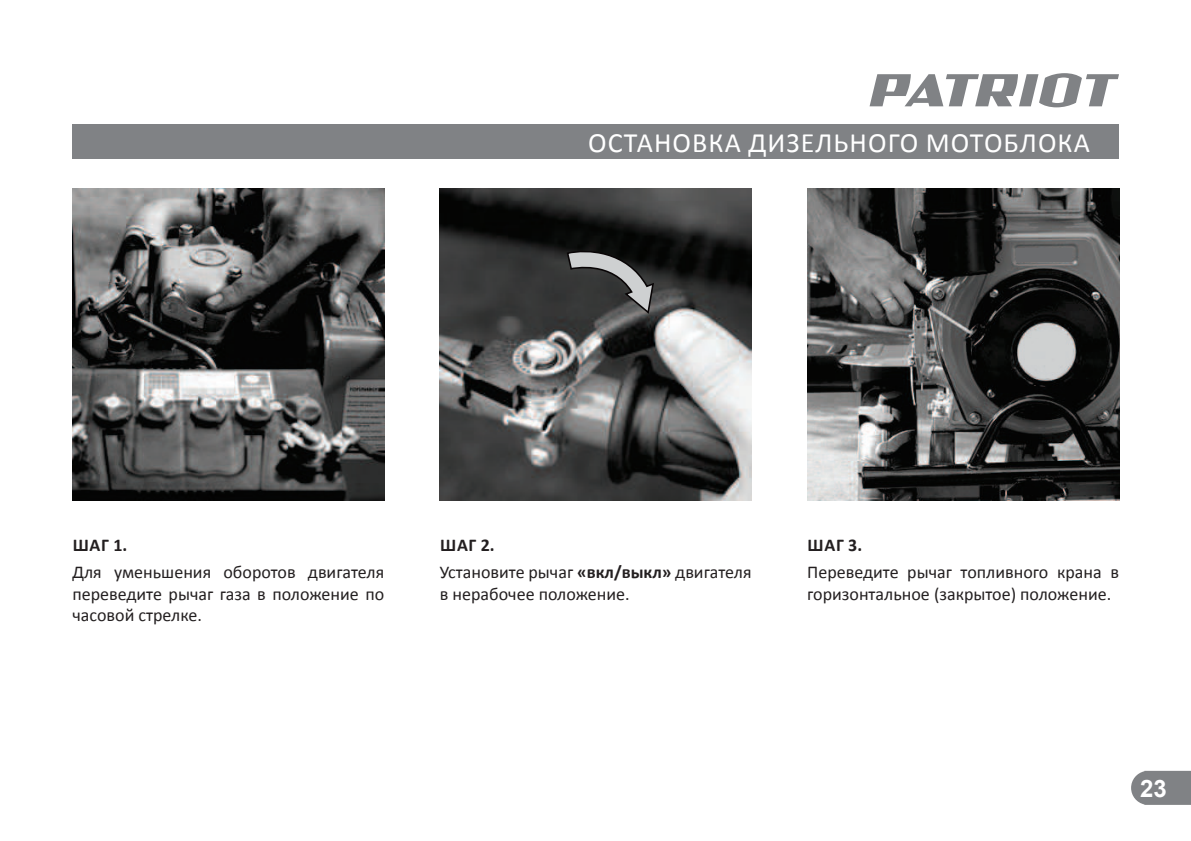
<style>
.page{position:relative;width:1191px;height:841px;background:#fff}
.page>*{position:absolute;margin:0;border:0;box-sizing:border-box;transform-origin:0 0}
.t1{font:28px "Calibri";letter-spacing:.04em;color:#fff}
.t2{font:700 24px "Arial";color:#fff}
.t3{font:18px/21.6px "Calibri";color:#231f20}
.t4{font:700 18px "Calibri";letter-spacing:.04em;color:#231f20}
.s1{font-weight:700}
</style>
<div class="page">
<svg style="left:1131px;top:770px;width:60px;height:34px"></svg>
<svg style="left:870px;top:73px;width:249px;height:34px"></svg>
<div style="left:72px;top:124px;width:1047px;height:34px;background:#808285"></div>
<img style="left:72px;top:188px;width:312px;height:312px">
<img style="left:440px;top:188px;width:312px;height:312px">
<svg style="left:566px;top:249px;width:89px;height:66px"></svg>
<img style="left:807px;top:188px;width:312px;height:312px">
<div style="left:1016px;top:248px;width:56px;height:14px;background:#6b6c6e"></div>
<h1 class="t1" style="left:588px;top:124px;width:504px">ОСТАНОВКА ДИЗЕЛЬНОГО МОТОБЛОКА</h1>
<p class="t4" style="left:73px;top:533px;width:56px">ШАГ 1.</p>
<p class="t3" style="left:72px;top:561px;width:313px;text-align:justify">Для уменьшения оборотов двигателя переведите рычаг газа в положение по часовой стрелке.</p>
<p class="t3" style="left:440px;top:531px;width:313px;line-height:27.2px"><span class="s1">ШАГ 2.<br></span>Установите рычаг <span class="s1">«вкл/выкл»</span> двигателя</p>
<p class="t3" style="left:440px;top:583px;width:191px">в нерабочее положение.</p>
<p class="t4" style="left:808px;top:533px;width:56px">ШАГ 3.</p>
<p class="t3" style="left:807px;top:561px;width:313px">Переведите рычаг топливного крана в горизонтальное (закрытое) положение.</p>
<h2 class="t2" style="left:1140px;top:771px;width:28px">23</h2>
</div>
